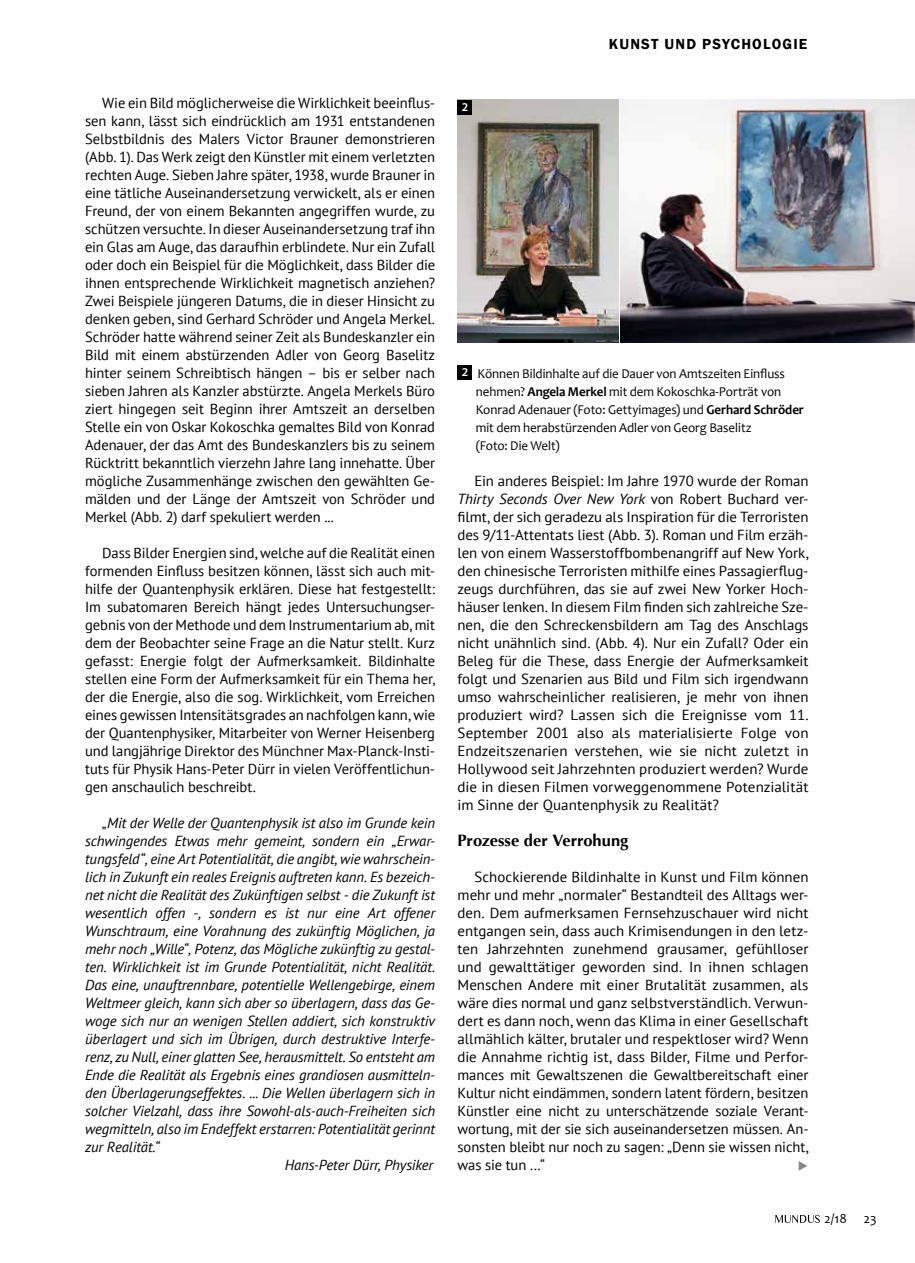
<style>
.page{position:relative;width:915px;height:1263px;background:#fff}
.page>*{position:absolute;margin:0;border:0;box-sizing:border-box;transform-origin:0 0}
.t1{font:700 16.5px "Optima";color:#000}
.t2{font:600 15px "Franklin Gothic";letter-spacing:.08em;color:#000}
.t3{font:14.55px/18px "PT Sans";letter-spacing:-.005em;color:#000;text-align:justify}
.t4{font:italic 14.55px "PT Sans";letter-spacing:-.005em;color:#000}
.t5{font:13.5px/18px "Candara";letter-spacing:-.005em;color:#000;scale:.96 1}
.t6{font:13.5px "Candara";letter-spacing:-.005em;color:#000}
.t7{font:600 12px "Myriad Pro";color:#fff}
.s1{font-family:"Myriad Pro";font-weight:600;font-size:12px;color:#fff}
.s2{font-weight:700}
.s3{font-style:italic}
</style>
<div class="page">
<svg style="left:775px;top:1215px;width:44px;height:8px"></svg>
<div style="left:457px;top:365px;width:15px;height:15px;background:#000"></div>
<img style="left:620px;top:100px;width:294px;height:242px">
<img style="left:457px;top:100px;width:161px;height:242px">
<div style="left:457px;top:100px;width:15px;height:15px;background:#000"></div>
<p class="t3" style="left:85px;top:94px;width:351px;text-indent:17px">Wie ein Bild möglicherweise die Wirklichkeit beeinflus&shy;sen kann, lässt sich eindrücklich am 1931 entstandenen Selbstbildnis des Malers Victor Brauner demonstrieren (Abb. 1). Das Werk zeigt den Künstler mit einem verletzten rechten Auge. Sieben Jahre später, 1938, wurde Brauner in eine tätliche Auseinandersetzung verwickelt, als er einen Freund, der von einem Bekannten angegriffen wurde, zu schützen versuchte. In dieser Auseinandersetzung traf ihn ein Glas am Auge, das daraufhin erblindete. Nur ein Zufall oder doch ein Beispiel für die Möglichkeit, dass Bilder die ihnen entsprechende Wirklichkeit magnetisch anziehen?<br>Zwei Beispiele jüngeren Datums, die in dieser Hinsicht zu denken geben, sind Gerhard Schröder und Angela Merkel.<br>Schröder hatte während seiner Zeit als Bundeskanzler ein Bild mit einem abstürzenden Adler von Georg Baselitz hinter seinem Schreibtisch hängen – bis er selber nach sieben Jahren als Kanzler abstürzte. Angela Merkels Büro ziert hingegen seit Beginn ihrer Amtszeit an derselben Stelle ein von Oskar Kokoschka gemaltes Bild von Konrad Adenauer, der das Amt des Bundeskanzlers bis zu seinem Rücktritt bekanntlich vierzehn Jahre lang innehatte. Über mögliche Zusammenhänge zwischen den gewählten Ge&shy;mälden und der Länge der Amtszeit von Schröder und Merkel (Abb. 2) darf spekuliert werden ...</p>
<p class="t3" style="left:85px;top:544px;width:351px;text-indent:17px">Dass Bilder Energien sind, welche auf die Realität einen formenden Einfluss besitzen können, lässt sich auch mit&shy;hilfe der Quantenphysik erklären. Diese hat festgestellt:<br>Im subatomaren Bereich hängt jedes Untersuchungser&shy;gebnis von der Methode und dem Instrumentarium ab, mit dem der Beobachter seine Frage an die Natur stellt. Kurz gefasst: Energie folgt der Aufmerksamkeit. Bildinhalte stellen eine Form der Aufmerksamkeit für ein Thema her, der die Energie, also die sog. Wirklichkeit, vom Erreichen eines gewissen Intensitätsgrades an nachfolgen kann, wie der Quantenphysiker, Mitarbeiter von Werner Heisenberg und langjährige Direktor des Münchner Max-Planck-Insti&shy;tuts für Physik Hans-Peter Dürr in vielen Veröffentlichun&shy;gen anschaulich beschreibt.</p>
<p class="t4" style="left:102px;top:814px;width:334px">„Mit der Welle der Quantenphysik ist also im Grunde kein</p>
<p class="t4" style="left:85px;top:832px;width:351px">schwingendes Etwas mehr gemeint, sondern ein „Erwar-</p>
<p class="t4" style="left:85px;top:850px;width:351px">tungsfeld“, eine Art Potentialität, die angibt, wie wahrschein-</p>
<p class="t4" style="left:85px;top:868px;width:351px">lich in Zukunft ein reales Ereignis auftreten kann. Es bezeich-</p>
<p class="t4" style="left:85px;top:886px;width:351px">net nicht die Realität des Zukünftigen selbst - die Zukunft ist</p>
<p class="t4" style="left:85px;top:904px;width:351px">wesentlich offen -, sondern es ist nur eine Art offener</p>
<p class="t4" style="left:85px;top:922px;width:351px">Wunschtraum, eine Vorahnung des zukünftig Möglichen, ja</p>
<p class="t4" style="left:85px;top:940px;width:351px">mehr noch „Wille“, Potenz, das Mögliche zukünftig zu gestal-</p>
<p class="t4" style="left:85px;top:958px;width:351px">ten. Wirklichkeit ist im Grunde Potentialität, nicht Realität.</p>
<p class="t4" style="left:85px;top:976px;width:351px">Das eine, unauftrennbare, potentielle Wellengebirge, einem</p>
<p class="t4" style="left:85px;top:994px;width:351px">Weltmeer gleich, kann sich aber so überlagern, dass das Ge-</p>
<p class="t4" style="left:85px;top:1012px;width:351px">woge sich nur an wenigen Stellen addiert, sich konstruktiv</p>
<p class="t4" style="left:85px;top:1030px;width:351px">überlagert und sich im Übrigen, durch destruktive Interfe-</p>
<p class="t4" style="left:85px;top:1048px;width:351px">renz, zu Null, einer glatten See, herausmittelt. So entsteht am</p>
<p class="t4" style="left:85px;top:1066px;width:351px">Ende die Realität als Ergebnis eines grandiosen ausmitteln-</p>
<p class="t4" style="left:85px;top:1084px;width:351px">den Überlagerungseffektes. ... Die Wellen überlagern sich in</p>
<p class="t4" style="left:85px;top:1102px;width:351px">solcher Vielzahl, dass ihre Sowohl-als-auch-Freiheiten sich</p>
<p class="t4" style="left:85px;top:1120px;width:351px">wegmitteln, also im Endeffekt erstarren: Potentialität gerinnt</p>
<p class="t4" style="left:85px;top:1138px;width:76px">zur Realität.“</p>
<p class="t4" style="left:285px;top:1156px;width:150px">Hans-Peter Dürr, Physiker</p>
<p class="t7" style="left:461px;top:99px;width:8px">2</p>
<p class="t2" style="left:608px;top:35px;width:200px">KUNST UND PSYCHOLOGIE</p>
<p class="t5" style="left:475px;top:364px;width:343px;text-indent:-14px"><span class="s1">2</span> Können Bildinhalte auf die Dauer von Amtszeiten Einfluss nehmen? <span class="s2">Angela Merkel</span> mit dem Kokoschka-Porträt von Konrad Adenauer (Foto: Gettyimages) und <span class="s2">Gerhard Schröder </span>mit dem herabstürzenden Adler von Georg Baselitz<br>(Foto: Die Welt)</p>
<p class="t3" style="left:457px;top:472px;width:352px;text-indent:17px">Ein anderes Beispiel: Im Jahre 1970 wurde der Roman <span class="s3">Thirty Seconds Over New York</span> von Robert Buchard ver&shy;filmt, der sich geradezu als Inspiration für die Terroristen des 9/11-Attentats liest (Abb. 3). Roman und Film erzäh&shy;len von einem Wasserstoffbombenangriff auf New York, den chinesische Terroristen mithilfe eines Passagierflug&shy;zeugs durchführen, das sie auf zwei New Yorker Hoch&shy;häuser lenken. In diesem Film finden sich zahlreiche Sze&shy;nen, die den Schreckensbildern am Tag des Anschlags nicht unähnlich sind. (Abb. 4). Nur ein Zufall? Oder ein Beleg für die These, dass Energie der Aufmerksamkeit folgt und Szenarien aus Bild und Film sich irgendwann umso wahrscheinlicher realisieren, je mehr von ihnen produziert wird? Lassen sich die Ereignisse vom 11.<br>September 2001 also als materialisierte Folge von Endzeitszenarien verstehen, wie sie nicht zuletzt in Hollywood seit Jahrzehnten produziert werden? Wurde die in diesen Filmen vorweggenommene Potenzialität im Sinne der Quantenphysik zu Realität?</p>
<p class="t1" style="left:457px;top:831px;width:172px">Prozesse der Verrohung</p>
<p class="t3" style="left:457px;top:868px;width:352px;text-indent:17px">Schockierende Bildinhalte in Kunst und Film können mehr und mehr „normaler“ Bestandteil des Alltags wer&shy;den. Dem aufmerksamen Fernsehzuschauer wird nicht entgangen sein, dass auch Krimisendungen in den letz&shy;ten Jahrzehnten zunehmend grausamer, gefühlloser und gewalttätiger geworden sind. In ihnen schlagen Menschen Andere mit einer Brutalität zusammen, als wäre dies normal und ganz selbstverständlich. Verwun&shy;dert es dann noch, wenn das Klima in einer Gesellschaft allmählich kälter, brutaler und respektloser wird? Wenn die Annahme richtig ist, dass Bilder, Filme und Perfor&shy;mances mit Gewaltszenen die Gewaltbereitschaft einer Kultur nicht eindämmen, sondern latent fördern, besitzen Künstler eine nicht zu unterschätzende soziale Verant&shy;wortung, mit der sie sich auseinandersetzen müssen. An&shy;sonsten bleibt nur noch zu sagen: „Denn sie wissen nicht, was sie tun …“</p>
<p class="t6" style="left:824px;top:1210px;width:54px">2/18 23</p>
</div>
